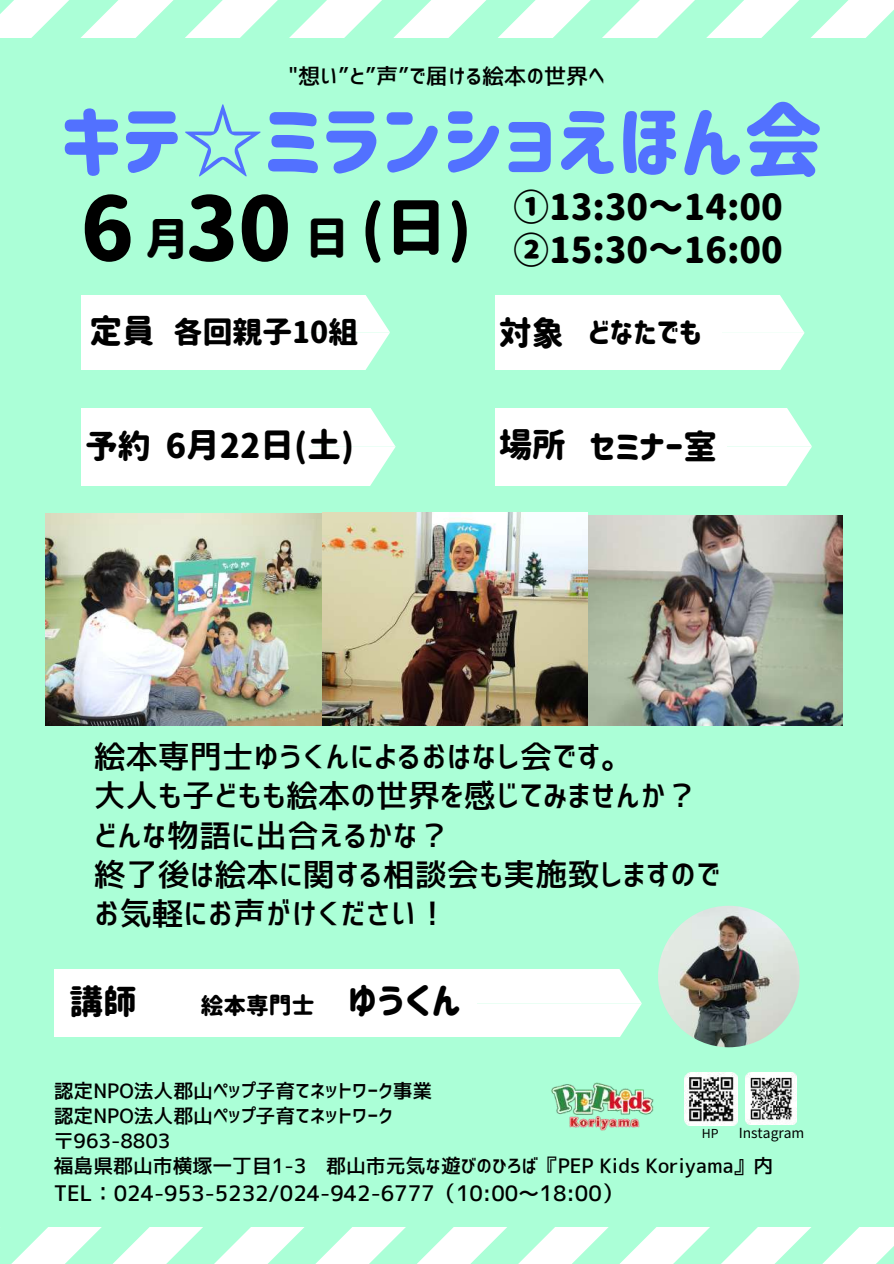
<style>
.page{position:relative;width:894px;height:1264px;background:#fff}
.page>*{position:absolute;margin:0;border:0;box-sizing:border-box;transform-origin:0 0}
.t1{font:87.45px "Corporate Logo Rounded";color:#000}
.t2{font:81.3px "Corporate Logo Rounded";color:#5271ff}
.t3{font:35.55px/43.8px "Corporate Logo Rounded";color:#000}
.t4{font:33.45px "Corporate Logo Rounded";color:#000}
.t5{font:32.7px "Corporate Logo Rounded";color:#000}
.t6{font:32.1px/39.3px "Corporate Logo Medium";color:#000}
.t7{font:29.7px "Corporate Logo Rounded";color:#000}
.t8{font:22.65px "Corporate Logo Rounded";color:#000}
.t9{font:22.05px "Corporate Logo Medium";color:#000}
.t10{font:21.3px "Corporate Logo Medium";color:#000}
.t11{font:19.8px/24.8px "Corporate Logo Medium";color:#000}
.t12{font:13.8px "irohakaku C";color:#000}
.t13{font:12.3px "irohakaku C";color:#000}
.s1{font-size:44.4px}
.s2{font-size:61.8px}
.s3{font-size:37.65px}
</style>
<div class="page">
<div style="left:0;top:0;width:893px;height:1263px;background:#abffd7"></div>
<svg style="left:0;top:0;width:893px;height:37px"></svg>
<svg style="left:12px;top:1227px;width:881px;height:36px"></svg>
<div style="left:81px;top:295px;width:226px;height:75px;background:#fff"></div>
<svg style="left:307px;top:295px;width:83px;height:75px;background:#f2fff8"></svg>
<div style="left:495px;top:295px;width:226px;height:75px;background:#fff"></div>
<svg style="left:721px;top:295px;width:83px;height:75px;background:#f3fff9"></svg>
<div style="left:81px;top:409px;width:230px;height:76px;background:#fff"></div>
<svg style="left:311px;top:409px;width:84px;height:76px;background:#f3fff9"></svg>
<div style="left:495px;top:409px;width:232px;height:76px;background:#fff"></div>
<svg style="left:727px;top:409px;width:84px;height:76px;background:#f3fff9"></svg>
<div style="left:55px;top:969px;width:421px;height:67px;background:#fff"></div>
<svg style="left:476px;top:969px;width:165px;height:67px;background:#f9fffc"></svg>
<img style="left:657px;top:905px;width:142px;height:142px;border-radius:50%">
<img style="left:551px;top:1082px;width:102px;height:48px">
<img style="left:46px;top:513px;width:277px;height:213px">
<img style="left:587px;top:515px;width:255px;height:210px">
<img style="left:684px;top:1072px;width:53px;height:53px">
<img style="left:745px;top:1072px;width:51px;height:52px">
<img style="left:323px;top:512px;width:264px;height:214px">
<p class="t9" style="left:288px;top:65px;width:318px">"想い”と”声”で届ける絵本の世界へ</p>
<h2 class="t2" style="left:61px;top:101px;width:764px">キテ☆ミランショえほん会</h2>
<h1 class="t1" style="left:81px;top:185px;width:392px">6 <span class="s1">月</span>30 <span class="s1">日</span> <span class="s2">(日)</span></h1>
<h3 class="t3" style="left:513px;top:185px;width:270px">①13:30～14:00<br>②15:30～16:00</h3>
<h3 class="t5" style="left:89px;top:314px;width:67px">定員</h3>
<h3 class="t5" style="left:498px;top:316px;width:67px">対象</h3>
<h3 class="t7" style="left:173px;top:318px;width:186px">各回親子10組</h3>
<h3 class="t7" style="left:588px;top:318px;width:115px">どなたでも</h3>
<h3 class="t5" style="left:85px;top:430px;width:67px">予約</h3>
<h3 class="t4" style="left:498px;top:430px;width:220px">場所 セミナー室</h3>
<h3 class="t4" style="left:166px;top:429px;width:190px">6月22日(土)</h3>
<h3 class="t6" style="left:94px;top:736px;width:628px">絵本専門士ゆうくんによるおはなし会です。<br>大人も子どもも絵本の世界を感じてみませんか？どんな物語に出合えるかな？<br>終了後は絵本に関する相談会も実施致しますのでお気軽にお声がけください！</h3>
<h3 class="t4" style="left:70px;top:985px;width:68px">講師</h3>
<p class="t8" style="left:201px;top:994px;width:261px">絵本専門士 <span class="s3">ゆうくん</span></p>
<p class="t11" style="left:54px;top:1078px;width:720px">認定NPO法人郡山ペップ子育てネットワーク事業<br>認定NPO法人郡山ペップ子育てネットワーク<br>〒963-8803<br>福島県郡山市横塚一丁目1-3 郡山市元気な遊びのひろば『PEP Kids Koriyama』内</p>
<p class="t10" style="left:54px;top:1183px;width:571px">TEL：024-953-5232/024-942-6777（10:00～18:00）</p>
<p class="t13" style="left:701px;top:1124px;width:18px">HP</p>
<p class="t12" style="left:738px;top:1122px;width:67px">Instagram</p>
</div>
